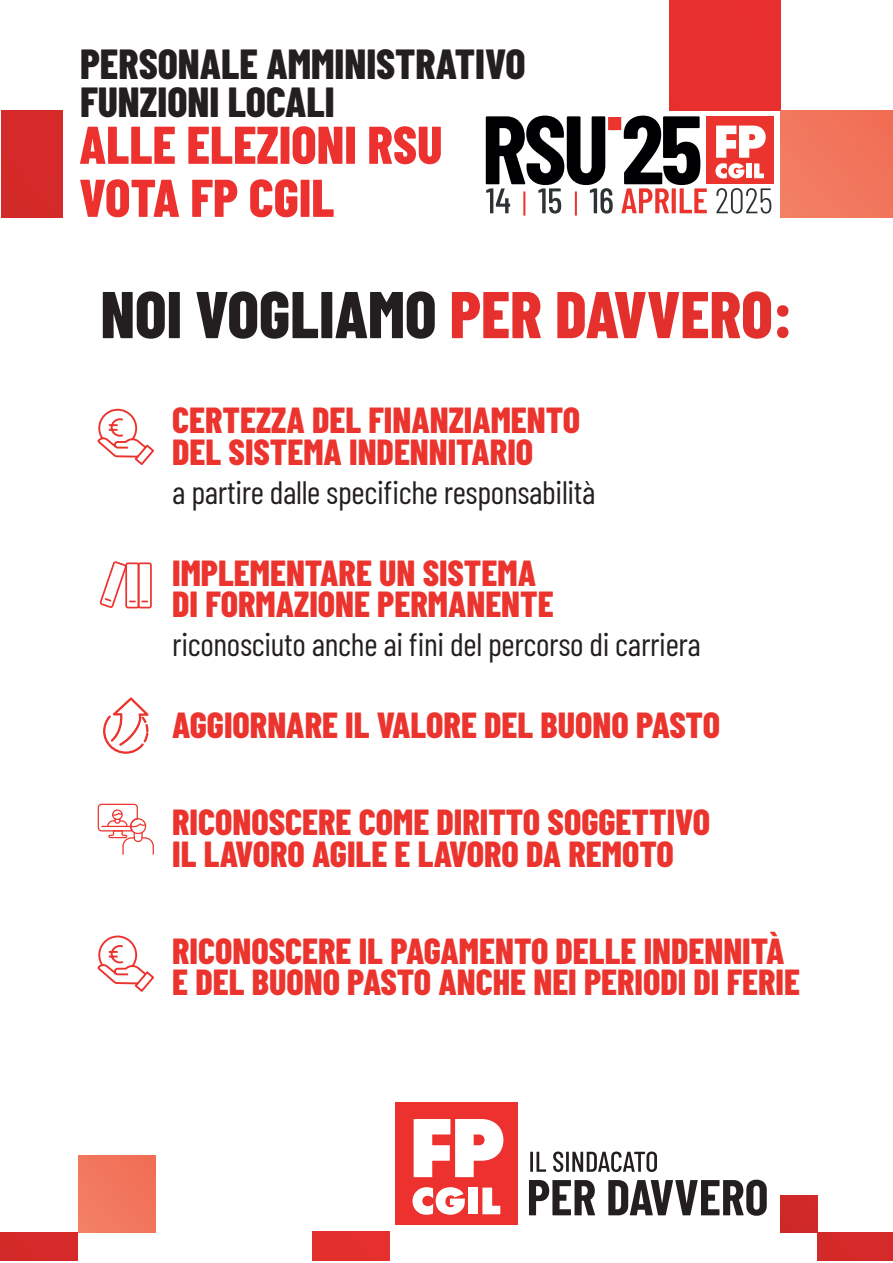
<style>
.page{position:relative;width:893px;height:1263px;background:#fff}
.page>*{position:absolute;margin:0;border:0;box-sizing:border-box;transform-origin:0 0}
.t1{font:800 66px "Barlow Condensed";color:#231f20}
.t2{font:800 42px/37.5px "Barlow Condensed";color:#231f20}
.t3{font:800 36.15px/31.3px "Barlow Condensed";color:#ec342e}
.t4{font:32.4px "Barlow Condensed";letter-spacing:-.01em;color:#231f20}
.s1{color:#fff}
</style>
<div class="page">
<div style="left:312px;top:1231px;width:78px;height:29px;background:#e4302d"></div>
<div style="left:78px;top:1155px;width:77px;height:77px;background:#f1765c"></div>
<div style="left:1px;top:1232px;width:77px;height:28px;background:#d42a29"></div>
<div style="left:780px;top:1195px;width:38px;height:38px;background:#cf2927"></div>
<div style="left:818px;top:1232px;width:75px;height:28px;background:#d42a29"></div>
<svg style="left:80px;top:127px;width:95px;height:37px"></svg>
<svg style="left:188px;top:126px;width:167px;height:38px"></svg>
<svg style="left:369px;top:126px;width:72px;height:38px"></svg>
<svg style="left:80px;top:179px;width:99px;height:38px"></svg>
<svg style="left:192px;top:180px;width:45px;height:37px"></svg>
<svg style="left:250px;top:179px;width:84px;height:38px"></svg>
<div style="left:670px;top:0;width:111px;height:110px;background:#e8302e"></div>
<div style="left:781px;top:110px;width:111px;height:107px;background:#f1765c"></div>
<div style="left:1px;top:110px;width:62px;height:107px;background:#d42a29"></div>
<hr style="left:523px;top:191px;width:2px;height:25px;background:#ec342e">
<hr style="left:575px;top:191px;width:2px;height:25px;background:#ec342e">
<svg style="left:716px;top:188px;width:55px;height:26px"></svg>
<div style="left:706px;top:116px;width:67px;height:68px;background:#ec342e"></div>
<svg style="left:715px;top:126px;width:51px;height:52px"></svg>
<svg style="left:486px;top:116px;width:127px;height:98px"></svg>
<svg style="left:621px;top:116px;width:86px;height:97px"></svg>
<div style="left:607px;top:116px;width:15px;height:15px;background:#ec342e;border:1px solid #fff"></div>
<div style="left:395px;top:1102px;width:123px;height:123px;background:#ec312f"></div>
<svg style="left:412px;top:1187px;width:53px;height:28px"></svg>
<div style="left:468px;top:1187px;width:10px;height:27px;background:#fff"></div>
<svg style="left:482px;top:1187px;width:18px;height:27px"></svg>
<svg style="left:414px;top:1119px;width:89px;height:58px"></svg>
<svg style="left:529px;top:1180px;width:66px;height:35px"></svg>
<svg style="left:608px;top:1180px;width:159px;height:36px"></svg>
<hr style="left:530px;top:1152px;width:3px;height:20px;background:#231f20">
<svg style="left:536px;top:1152px;width:10px;height:20px"></svg>
<svg style="left:553px;top:1151px;width:10px;height:21px"></svg>
<hr style="left:566px;top:1152px;width:3px;height:20px;background:#231f20">
<svg style="left:572px;top:1151px;width:85px;height:21px"></svg>
<svg style="left:97px;top:935px;width:58px;height:57px"></svg>
<svg style="left:97px;top:408px;width:58px;height:57px"></svg>
<svg style="left:103px;top:697px;width:46px;height:57px"></svg>
<svg style="left:99px;top:561px;width:53px;height:47px"></svg>
<svg style="left:98px;top:804px;width:56px;height:51px"></svg>
<p class="t2" style="left:80px;top:44px;width:447px">PERSONALE AMMINISTRATIVO<br>FUNZIONI LOCALI</p>
<p class="t1" style="left:100px;top:268px;width:693px">NOI VOGLIAMO <span class="s1">PER DAVVERO:</span></p>
<p class="t3" style="left:172px;top:403px;width:409px">CERTEZZA DEL FINANZIAMENTO<br>DEL SISTEMA INDENNITARIO</p>
<p class="t4" style="left:172px;top:469px;width:425px">a partire dalle specifiche responsabilità</p>
<p class="t3" style="left:172px;top:555px;width:383px">IMPLEMENTARE UN SISTEMA<br>DI FORMAZIONE PERMANENTE</p>
<p class="t4" style="left:172px;top:621px;width:530px">riconosciuto anche ai fini del percorso di carriera</p>
<p class="t3" style="left:172px;top:708px;width:549px">AGGIORNARE IL VALORE DEL BUONO PASTO</p>
<p class="t3" style="left:172px;top:805px;width:539px">RICONOSCERE COME DIRITTO SOGGETTIVO<br>IL LAVORO AGILE E LAVORO DA REMOTO</p>
<p class="t3" style="left:172px;top:934px;width:629px">RICONOSCERE IL PAGAMENTO DELLE INDENNITÀ<br>E DEL BUONO PASTO ANCHE NEI PERIODI DI FERIE</p>
</div>
